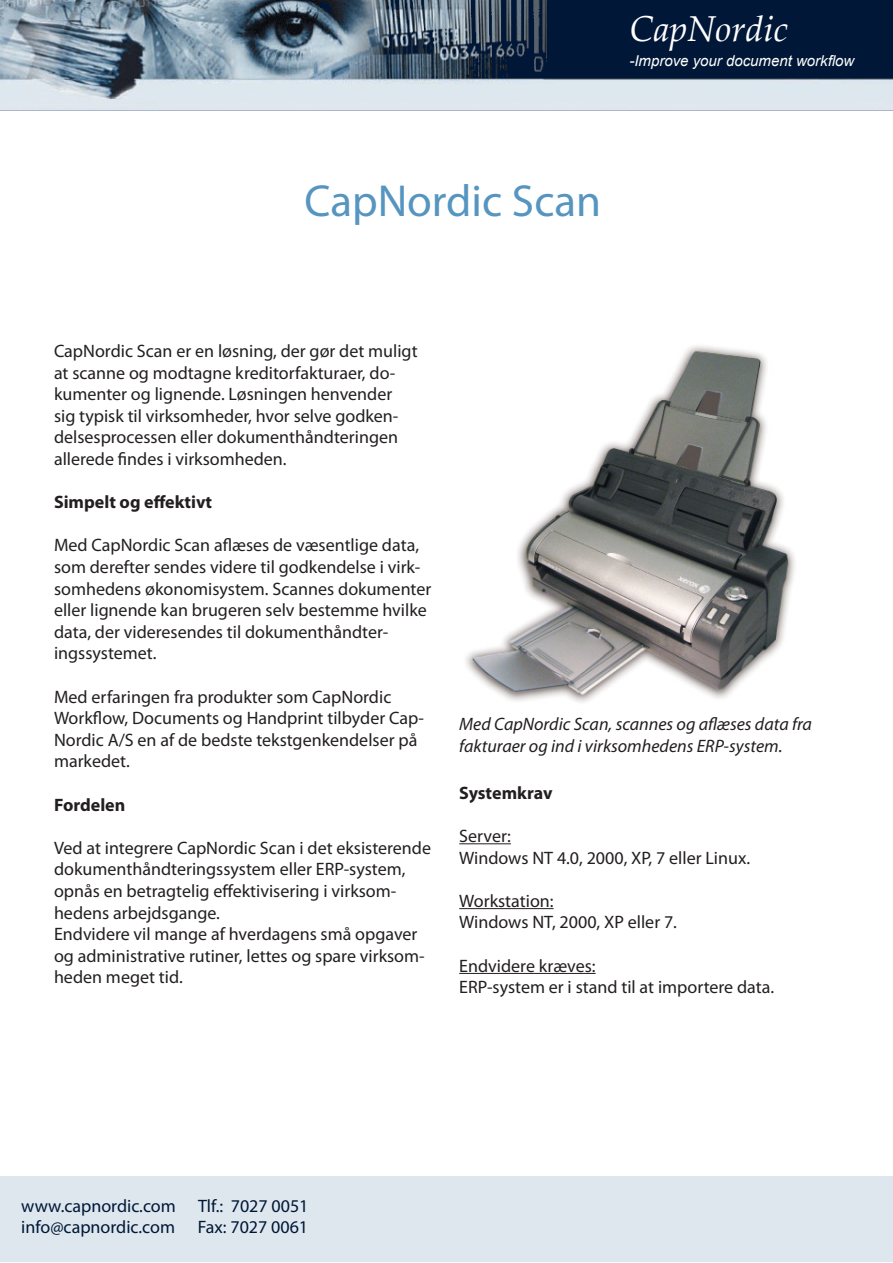
<style>
.page{position:relative;width:893px;height:1263px;background:#fff}
.page>*{position:absolute;margin:0;border:0;box-sizing:border-box;transform-origin:0 0}
.t1{font:45px "Myriad Pro";color:#5695bf}
.t2{font:italic 36px "Palatino Linotype";color:#fff}
.t3{font:18px/21.6px "Myriad Pro";color:#231f20}
.t4{font:italic 18px/21.6px "Myriad Pro";color:#231f20}
.t5{font:18px "Myriad Pro";color:#001737}
.t6{font:700 18px "Myriad Pro";color:#231f20}
.t7{font:italic 15px "Arial";color:#fff}
</style>
<div class="page">
<img style="left:0;top:0;width:893px;height:110px">
<div style="left:0;top:1177px;width:893px;height:85px;background:#dee7ee"></div>
<hr style="left:459px;top:843px;width:52px;height:1px;background:#231f20">
<hr style="left:459px;top:908px;width:95px;height:1px;background:#231f20">
<hr style="left:459px;top:973px;width:137px;height:1px;background:#231f20">
<img style="left:466px;top:346px;width:329px;height:357px">
<p class="t2" style="left:629px;top:3px;width:160px">CapNordic</p>
<p class="t7" style="left:629px;top:51px;width:227px">-Improve your document workflow</p>
<p class="t1" style="left:305px;top:173px;width:298px">CapNordic Scan</p>
<p class="t3" style="left:54px;top:340px;width:365px">CapNordic Scan er en løsning, der gør det muligt at scanne og modtagne kreditorfakturaer, do&shy;kumenter og lignende. Løsningen henvender sig typisk til virksomheder, hvor selve godken&shy;delsesprocessen eller dokumenthåndteringen allerede findes i virksomheden.</p>
<p class="t6" style="left:54px;top:490px;width:160px">Simpelt og effektivt</p>
<p class="t3" style="left:54px;top:534px;width:379px">Med CapNordic Scan aflæses de væsentlige data, som derefter sendes videre til godkendelse i virk&shy;somhedens økonomisystem. Scannes dokumenter eller lignende kan brugeren selv bestemme hvilke data, der videresendes til dokumenthåndter&shy;ingssystemet.</p>
<p class="t3" style="left:54px;top:685px;width:372px">Med erfaringen fra produkter som CapNordic Workflow, Documents og Handprint tilbyder Cap-Nordic A/S en af de bedste tekstgenkendelser på markedet.</p>
<p class="t6" style="left:54px;top:793px;width:73px">Fordelen</p>
<p class="t3" style="left:54px;top:837px;width:379px">Ved at integrere CapNordic Scan i det eksisterende dokumenthåndteringssystem eller ERP-system, opnås en betragtelig effektivisering i virksom&shy;hedens arbejdsgange.</p>
<p class="t3" style="left:54px;top:923px;width:372px">Endvidere vil mange af hverdagens små opgaver og administrative rutiner, lettes og spare virksom&shy;heden meget tid.</p>
<p class="t4" style="left:459px;top:713px;width:354px">Med CapNordic Scan, scannes og aflæses data fra fakturaer og ind i virksomhedens ERP-system.</p>
<p class="t6" style="left:459px;top:781px;width:95px">Systemkrav</p>
<p class="t3" style="left:459px;top:825px;width:53px">Server:</p>
<p class="t3" style="left:459px;top:846px;width:292px">Windows NT 4.0, 2000, XP, 7 eller Linux.</p>
<p class="t3" style="left:459px;top:890px;width:96px">Workstation:</p>
<p class="t3" style="left:459px;top:911px;width:219px">Windows NT, 2000, XP eller 7.</p>
<p class="t3" style="left:459px;top:954px;width:138px">Endvidere kræves:</p>
<p class="t3" style="left:459px;top:976px;width:316px">ERP-system er i stand til at importere data.</p>
<p class="t5" style="left:21px;top:1194px;width:289px">www.capnordic.com Tlf.: 7027 0051</p>
<p class="t5" style="left:21px;top:1216px;width:155px">info@capnordic.com</p>
<p class="t5" style="left:198px;top:1216px;width:112px">Fax: 7027 0061</p>
</div>
